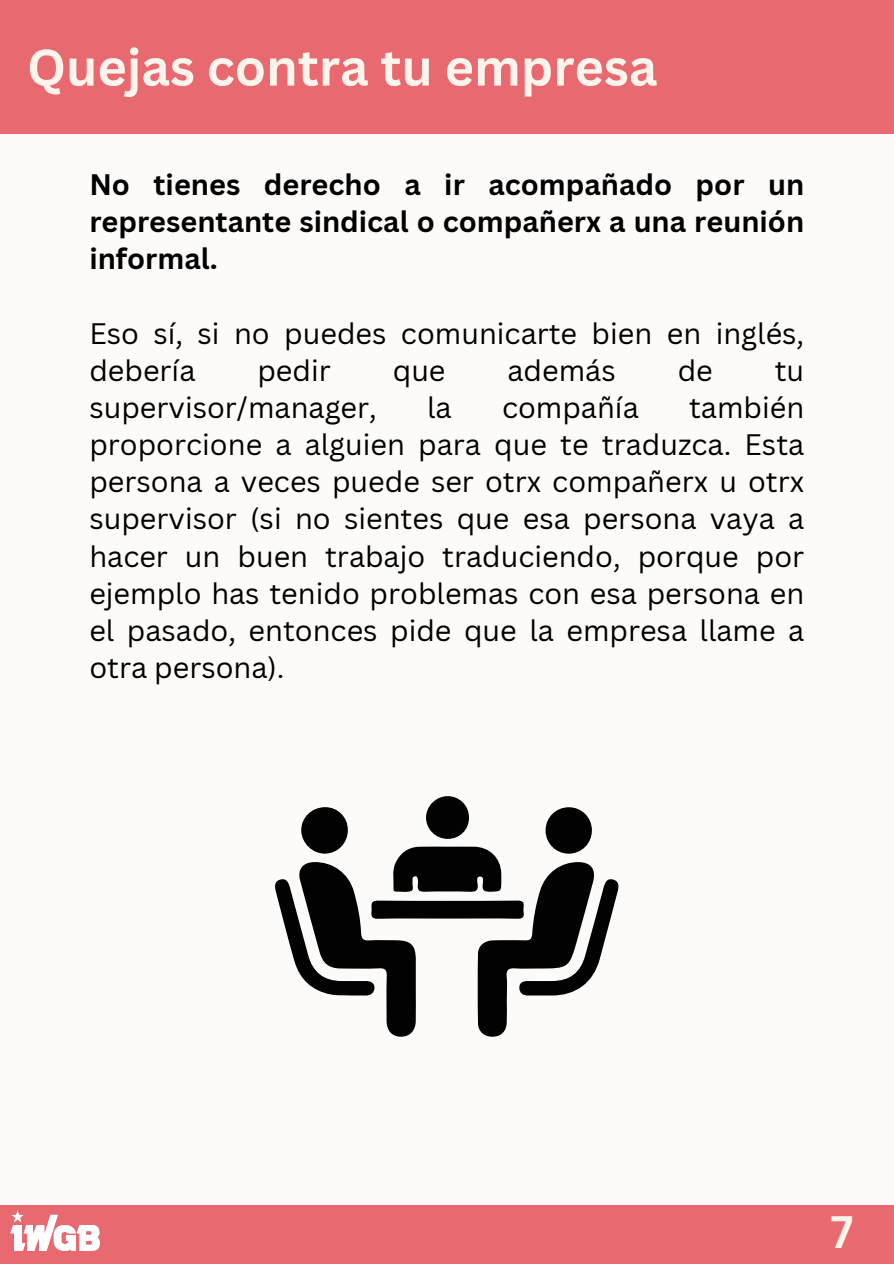
<style>
.page{position:relative;width:894px;height:1264px;background:#fff}
.page>*{position:absolute;margin:0;border:0;box-sizing:border-box;transform-origin:0 0}
.t1{font:700 50.25px "Canva Sans";color:#fff4eb}
.t2{font:700 44.25px "Canva Sans";color:#fff4eb}
.t3{font:28.8px/37.2px "Canva Sans";color:#000}
.t4{font:700 28.8px/37.2px "Canva Sans";color:#000;text-align:justify}
</style>
<div class="page">
<div style="left:0;top:0;width:893px;height:1263px;background:#fdfbf9"></div>
<div style="left:0;top:0;width:893px;height:134px;background:#e86a70"></div>
<div style="left:0;top:1204px;width:893px;height:59px;background:#e86a70"></div>
<img style="left:10px;top:1210px;width:89px;height:40px">
<svg style="left:275px;top:846px;width:344px;height:190px"></svg>
<div style="left:545px;top:807px;width:46px;height:46px;background:#020202;border-radius:50%"></div>
<div style="left:301px;top:807px;width:47px;height:46px;background:#020202;border-radius:50%"></div>
<div style="left:425px;top:796px;width:44px;height:43px;background:#020202;border-radius:50%"></div>
<h2 class="t1" style="left:27px;top:32px;width:631px">Quejas contra tu empresa</h2>
<p class="t4" style="left:89px;top:165px;width:716px">No tienes derecho a ir acompañado por un representante sindical o compañerx a una reunión informal.</p>
<p class="t3" style="left:89px;top:314px;width:716px">Eso sí, si no puedes comunicarte bien en inglés, debería</p>
<p class="t3" style="left:257px;top:351px;width:75px">pedir</p>
<p class="t3" style="left:392px;top:351px;width:54px">que</p>
<p class="t3" style="left:507px;top:351px;width:110px">además</p>
<p class="t3" style="left:677px;top:351px;width:37px">de</p>
<p class="t3" style="left:774px;top:351px;width:31px">tu</p>
<p class="t3" style="left:89px;top:388px;width:289px">supervisor/manager,</p>
<p class="t3" style="left:427px;top:388px;width:26px">la</p>
<p class="t3" style="left:502px;top:388px;width:138px">compañía</p>
<p class="t3" style="left:89px;top:388px;width:716px;text-align:justify;text-indent:599px">también proporcione a alguien para que te traduzca. Esta persona a veces puede ser otrx compañerx u otrx supervisor (si no sientes que esa persona vaya a hacer un buen trabajo traduciendo, porque por ejemplo has tenido problemas con esa persona en el pasado, entonces pide que la empresa llame a otra persona).</p>
<h1 class="t2" style="left:830px;top:1200px;width:24px">7</h1>
</div>
